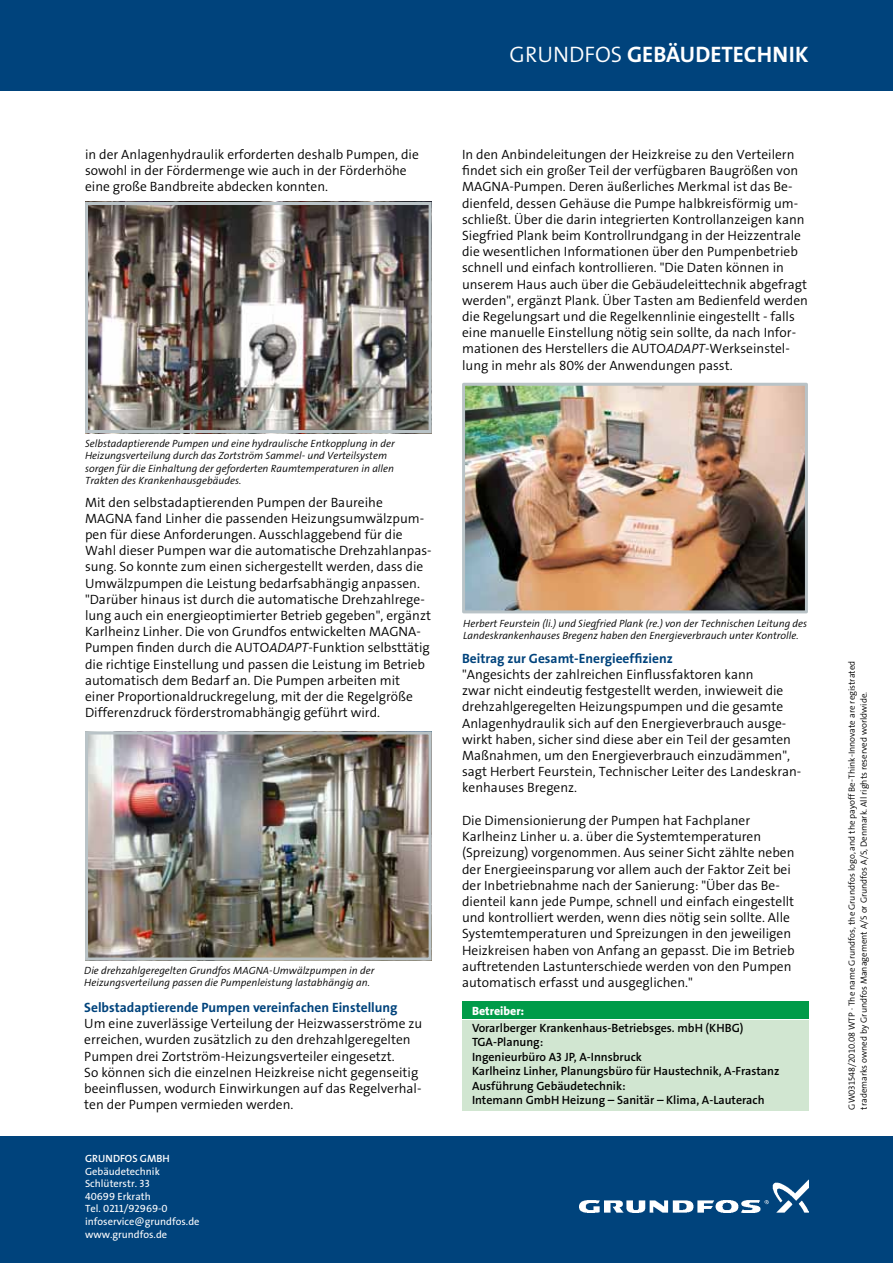
<style>
.page{position:relative;width:893px;height:1263px;background:#fff}
.page>*{position:absolute;margin:0;border:0;box-sizing:border-box;transform-origin:0 0}
.t1{font:22.5px "The Sans Grundfos 7 B";letter-spacing:.01em;color:#fff}
.t2{font:13.5px/16.2px "The Sans Grundfos 4 SL";color:#000}
.t3{font:13.5px "The Sans Grundfos 7 B";color:#00437c}
.t4{font:italic 13.5px "The Sans Grundfos 4 SL";color:#000}
.t5{font:12px/14.4px "The Sans Grundfos 6 SB";color:#000}
.t6{font:12px "The Sans Grundfos 8 XB";color:#fff}
.t7{font:italic 10.5px/12.6px "The Sans Grundfos 4 SL";color:#000}
.t8{font:10.5px/12.6px "The Sans Grundfos 5 R";color:#fff}
.t9{font:10.5px "The Sans Grundfos 6 SB";color:#fff}
.t10{font:9px/12px "The Sans Grundfos 4 SL";color:#000}
.s1{font-family:"The Sans Grundfos 4 SL"}
</style>
<div class="page">
<div style="left:0;top:0;width:893px;height:90px;background:#00437c"></div>
<div style="left:0;top:1136px;width:893px;height:127px;background:#00437c"></div>
<img style="left:580px;top:1180px;width:228px;height:32px">
<div style="left:463px;top:1020px;width:346px;height:91px;background:#d1e6d1"></div>
<div style="left:463px;top:1001px;width:346px;height:17px;background:#009b49"></div>
<img style="left:89px;top:206px;width:339px;height:223px">
<div style="left:85px;top:202px;width:347px;height:231px;border:3px solid #b9c3c7"></div>
<img style="left:89px;top:735px;width:339px;height:221px">
<div style="left:85px;top:731px;width:347px;height:229px;border:3px solid #b9c3c7"></div>
<img style="left:466px;top:387px;width:338px;height:222px">
<div style="left:462px;top:383px;width:346px;height:230px;border:3px solid #b9c3c7"></div>
<h1 class="t1" style="left:510px;top:42px;width:299px"><span class="s1">GRUN DFOS</span> Gebäudetechnik</h1>
<p class="t2" style="left:85px;top:147px;width:335px">in der Anlagenhydraulik erforderten deshalb Pumpen, die sowohl in der Fördermenge wie auch in der Förderhöhe eine große Bandbreite abdecken konnten.</p>
<p class="t7" style="left:85px;top:437px;width:311px">Selbstadaptierende Pumpen und eine hydraulische Entkopplung in der Heizungsverteilung durch das Zortström Sammel- und Verteilsystem sorgen für die Einhaltung der geforderten Raumtemperaturen in allen Trakten des Krankenhausgebäudes.</p>
<p class="t2" style="left:85px;top:494px;width:348px">Mit den selbstadaptierenden Pumpen der Baureihe Magna fand Linher die passenden Heizungsumwälzpum&shy;pen für diese Anforderungen. Ausschlaggebend für die Wahl dieser Pumpen war die automatische Drehzahlanpas&shy;sung. So konnte zum einen sichergestellt werden, dass die Umwälzpumpen die Leistung bedarfsabhängig anpassen. "Darüber hinaus ist durch die automatische Drehzahlrege&shy;lung auch ein energieoptimierter Betrieb gegeben", ergänzt Karlheinz Linher. Die von Grundfos entwickelten Magna-Pumpen finden durch die Auto</p>
<p class="t2" style="left:85px;top:640px;width:346px;text-indent:223px">-Funktion selbsttätig die richtige Einstellung und passen die Leistung im Betrieb automatisch dem Bedarf an. Die Pumpen arbeiten mit einer Proportionaldruckregelung, mit der die Regelgröße Differenzdruck förderstromabhängig geführt wird.</p>
<p class="t4" style="left:269px;top:641px;width:17px">Adapt</p>
<p class="t7" style="left:84px;top:964px;width:292px">Die drehzahlgeregelten Grundfos MAGNA-Umwälzpumpen in der<br>Heizungsverteilung passen die Pumpenleistung lastabhängig an.</p>
<p class="t3" style="left:84px;top:1000px;width:315px">Selbstadaptierende Pumpen vereinfachen Einstellung</p>
<p class="t2" style="left:84px;top:1016px;width:340px">Um eine zuverlässige Verteilung der Heizwasserströme zu erreichen, wurden zusätzlich zu den drehzahlgeregelten Pumpen drei Zortström-Heizungsverteiler eingesetzt.<br>So können sich die einzelnen Heizkreise nicht gegenseitig beeinflussen, wodurch Einwirkungen auf das Regelverhal&shy;ten der Pumpen vermieden werden.</p>
<p class="t9" style="left:85px;top:1153px;width:86px">GRUNDFOS GMBH</p>
<p class="t8" style="left:85px;top:1165px;width:116px">Gebäudetechnik<br>Schlüterstr. 33<br>40699 Erkrath<br>Tel. 0211/92969-0 infoservice@grundfos.de www.grundfos.de</p>
<p class="t2" style="left:462px;top:147px;width:347px">In den Anbindeleitungen der Heizkreise zu den Verteilern findet sich ein großer Teil der verfügbaren Baugrößen von Magna-Pumpen. Deren äußerliches Merkmal ist das Be&shy;dienfeld, dessen Gehäuse die Pumpe halbkreisförmig um&shy;schließt. Über die darin integrierten Kontrollanzeigen kann Siegfried Plank beim Kontrollrundgang in der Heizzentrale die wesentlichen Informationen über den Pumpenbetrieb schnell und einfach kontrollieren. "Die Daten können in unserem Haus auch über die Gebäudeleittechnik abgefragt werden", ergänzt Plank. Über Tasten am Bedienfeld werden die Regelungsart und die Regelkennlinie eingestellt - falls eine manuelle Einstellung nötig sein sollte, da nach Infor&shy;mationen des Herstellers die Auto</p>
<p class="t2" style="left:462px;top:341px;width:329px;text-indent:243px">-Werkseinstel&shy;lung in mehr als 80% der Anwendungen passt.</p>
<p class="t4" style="left:666px;top:342px;width:17px">Adapt</p>
<p class="t7" style="left:463px;top:617px;width:345px">Herbert Feurstein (li.) und Siegfried Plank (re.) von der Technischen Leitung des<br>Landeskrankenhauses Bregenz haben den Energieverbrauch unter Kontrolle.</p>
<p class="t3" style="left:462px;top:651px;width:212px">Beitrag zur Gesamt-Energieeffizienz</p>
<p class="t2" style="left:462px;top:667px;width:341px">"Angesichts der zahlreichen Einflussfaktoren kann<br>zwar nicht eindeutig festgestellt werden, inwieweit die drehzahlgeregelten Heizungspumpen und die gesamte Anlagenhydraulik sich auf den Energieverbrauch ausge&shy;wirkt haben, sicher sind diese aber ein Teil der gesamten Maßnahmen, um den Energieverbrauch einzudämmen", sagt Herbert Feurstein, Technischer Leiter des Landeskran&shy;kenhauses Bregenz.</p>
<p class="t2" style="left:462px;top:813px;width:334px">Die Dimensionierung der Pumpen hat Fachplaner Karlheinz Linher u. a. über die Systemtemperaturen (Spreizung) vorgenommen. Aus seiner Sicht zählte neben der Energieeinsparung vor allem auch der Faktor Zeit bei der Inbetriebnahme nach der Sanierung: "Über das Be&shy;dienteil kann jede Pumpe, schnell und einfach eingestellt und kontrolliert werden, wenn dies nötig sein sollte. Alle Systemtemperaturen und Spreizungen in den jeweiligen Heizkreisen haben von Anfang an gepasst. Die im Betrieb auftretenden Lastunterschiede werden von den Pumpen automatisch erfasst und ausgeglichen."</p>
<p class="t6" style="left:472px;top:1004px;width:54px">Betreiber:</p>
<p class="t5" style="left:472px;top:1021px;width:309px">Vorarlberger Krankenhaus-Betriebsges. mbH (KHBG)<br>TGA-Planung:<br>Ingenieurbüro A3 JP, A-Innsbruck<br>Karlheinz Linher, Planungsbüro für Haustechnik, A-Frastanz Ausführung Gebäudetechnik:<br>Intemann GmbH Heizung – Sanitär – Klima, A-Lauterach</p>
<p class="t10" style="left:846px;top:1109px;width:450px;rotate:-90deg">GW031548/2010.08 WTP · The name Grundfos, the Grundfos logo, and the payoff Be-Think-Innovate are registrated trademarks owned by Grundfos Management A/S or Grundfos A/S, Denmark. All rights reserved worldwide.</p>
</div>
